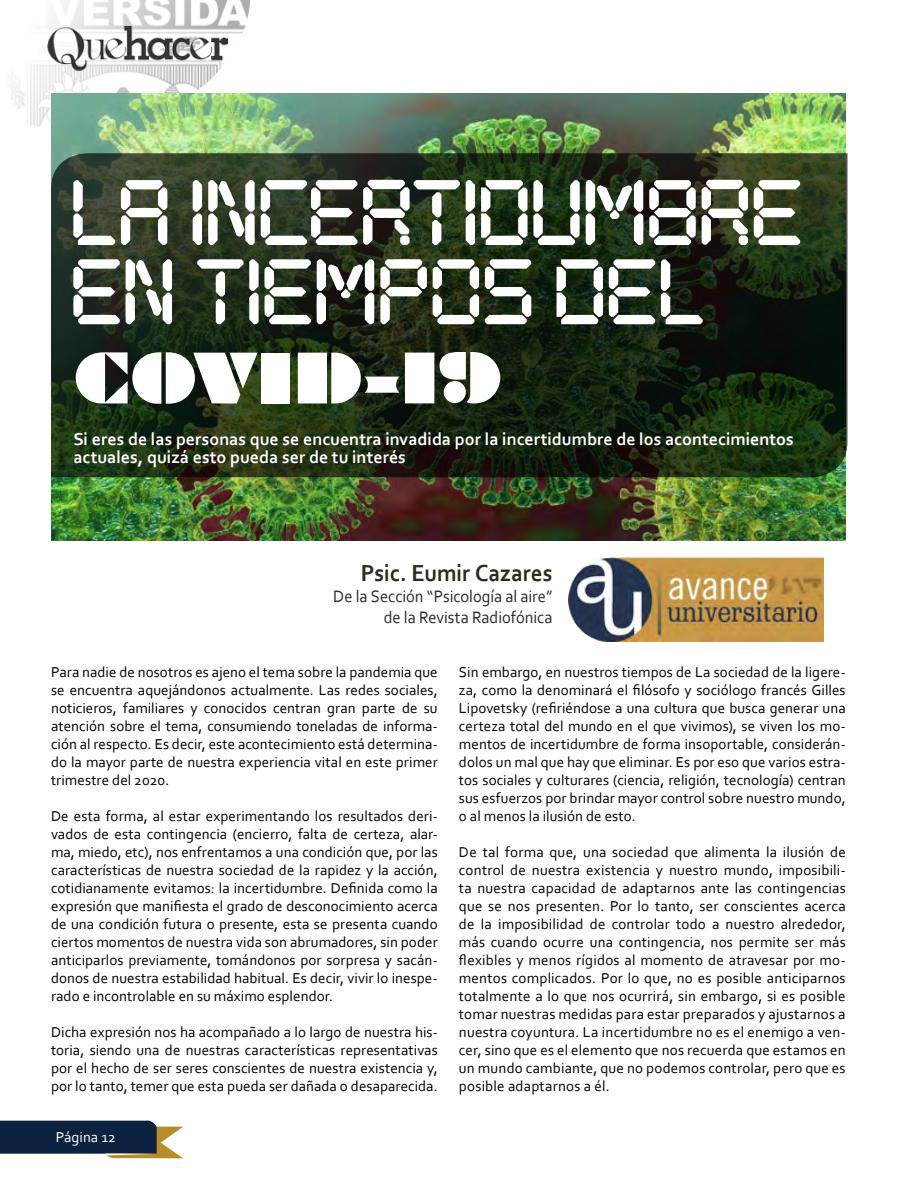
<style>
.page{position:relative;width:918px;height:1188px;background:#fff}
.page>*{position:absolute;margin:0;border:0;box-sizing:border-box;transform-origin:0 0}
.t1{font:66px/79.2px "Digital Play St";letter-spacing:-.01em;color:#fff}
.t2{font:66px "Braggadocio";letter-spacing:-.005em;color:#fff}
.t3{font:700 24.3px "Corbel";letter-spacing:-.005em;color:#2e2a21;scale:.95 1}
.t4{font:700 18px/18px "Corbel";color:#fff}
.t5{font:17.4px/20.9px "Corbel";letter-spacing:-.005em;color:#2e2a21;text-align:right;scale:.95 1}
.t6{font:15px/18px "Corbel";letter-spacing:.005em;color:#000;text-align:justify}
.t7{font:15px "Corbel";color:#fff}
</style>
<div class="page">
<img style="left:11px;top:0;width:239px;height:127px">
<img style="left:47px;top:27px;width:181px;height:43px">
<svg style="left:0;top:1120px;width:183px;height:38px;background:#43505d"></svg>
<img style="left:51px;top:94px;width:795px;height:447px">
<svg style="left:51px;top:153px;width:797px;height:324px;background:#1e2b16"></svg>
<img style="left:568px;top:558px;width:255px;height:84px">
<h1 class="t1" style="left:73px;top:183px;width:735px">LA INCERTIDUMBRE<br>EN TIEMPOS DEL</h1>
<h1 class="t2" style="left:73px;top:338px;width:429px">COVID-19</h1>
<p class="t4" style="left:73px;top:430px;width:722px">Si eres de las personas que se encuentra invadida por la incertidumbre de los acontecimientos actuales, quizá esto pueda ser de tu interés</p>
<h2 class="t3" style="left:361px;top:558px;width:203px">Psic. Eumir Cazares</h2>
<p class="t5" style="left:333px;top:586px;width:232px">De la Sección “Psicología al aire” de la Revista Radiofónica</p>
<p class="t6" style="left:51px;top:663px;width:388px">Para nadie de nosotros es ajeno el tema sobre la pandemia que se encuentra aquejándonos actualmente. Las redes sociales, noticieros, familiares y conocidos centran gran parte de su atención sobre el tema, consumiendo toneladas de informa&shy;ción al respecto. Es decir, este acontecimiento está determina&shy;do la mayor parte de nuestra experiencia vital en este primer trimestre del 2020.</p>
<p class="t6" style="left:51px;top:807px;width:388px">De esta forma, al estar experimentando los resultados deri&shy;vados de esta contingencia (encierro, falta de certeza, alar&shy;ma, miedo, etc), nos enfrentamos a una condición que, por las características de nuestra sociedad de la rapidez y la acción, cotidianamente evitamos: la incertidumbre. Definida como la expresión que manifiesta el grado de desconocimiento acerca de una condición futura o presente, esta se presenta cuando ciertos momentos de nuestra vida son abrumadores, sin poder anticiparlos previamente, tomándonos por sorpresa y sacán&shy;donos de nuestra estabilidad habitual. Es decir, vivir lo inespe&shy;rado e incontrolable en su máximo esplendor.</p>
<p class="t6" style="left:51px;top:1023px;width:388px">Dicha expresión nos ha acompañado a lo largo de nuestra his&shy;toria, siendo una de nuestras características representativas por el hecho de ser seres conscientes de nuestra existencia y, por lo tanto, temer que esta pueda ser dañada o desaparecida.</p>
<p class="t7" style="left:56px;top:1128px;width:61px">Página 12</p>
<p class="t6" style="left:459px;top:663px;width:388px">Sin embargo, en nuestros tiempos de La sociedad de la ligere&shy;za, como la denominará el filósofo y sociólogo francés Gilles Lipovetsky (refiriéndose a una cultura que busca generar una certeza total del mundo en el que vivimos), se viven los mo&shy;mentos de incertidumbre de forma insoportable, considerán&shy;dolos un mal que hay que eliminar. Es por eso que varios estra&shy;tos sociales y culturares (ciencia, religión, tecnología) centran sus esfuerzos por brindar mayor control sobre nuestro mundo, o al menos la ilusión de esto.</p>
<p class="t6" style="left:459px;top:843px;width:388px">De tal forma que, una sociedad que alimenta la ilusión de control de nuestra existencia y nuestro mundo, imposibili&shy;ta nuestra capacidad de adaptarnos ante las contingencias que se nos presenten. Por lo tanto, ser conscientes acerca de la imposibilidad de controlar todo a nuestro alrededor, más cuando ocurre una contingencia, nos permite ser más flexibles y menos rígidos al momento de atravesar por mo&shy;mentos complicados. Por lo que, no es posible anticiparnos totalmente a lo que nos ocurrirá, sin embargo, si es posible tomar nuestras medidas para estar preparados y ajustarnos a nuestra coyuntura. La incertidumbre no es el enemigo a ven&shy;cer, sino que es el elemento que nos recuerda que estamos en un mundo cambiante, que no podemos controlar, pero que es posible adaptarnos a él.</p>
</div>
